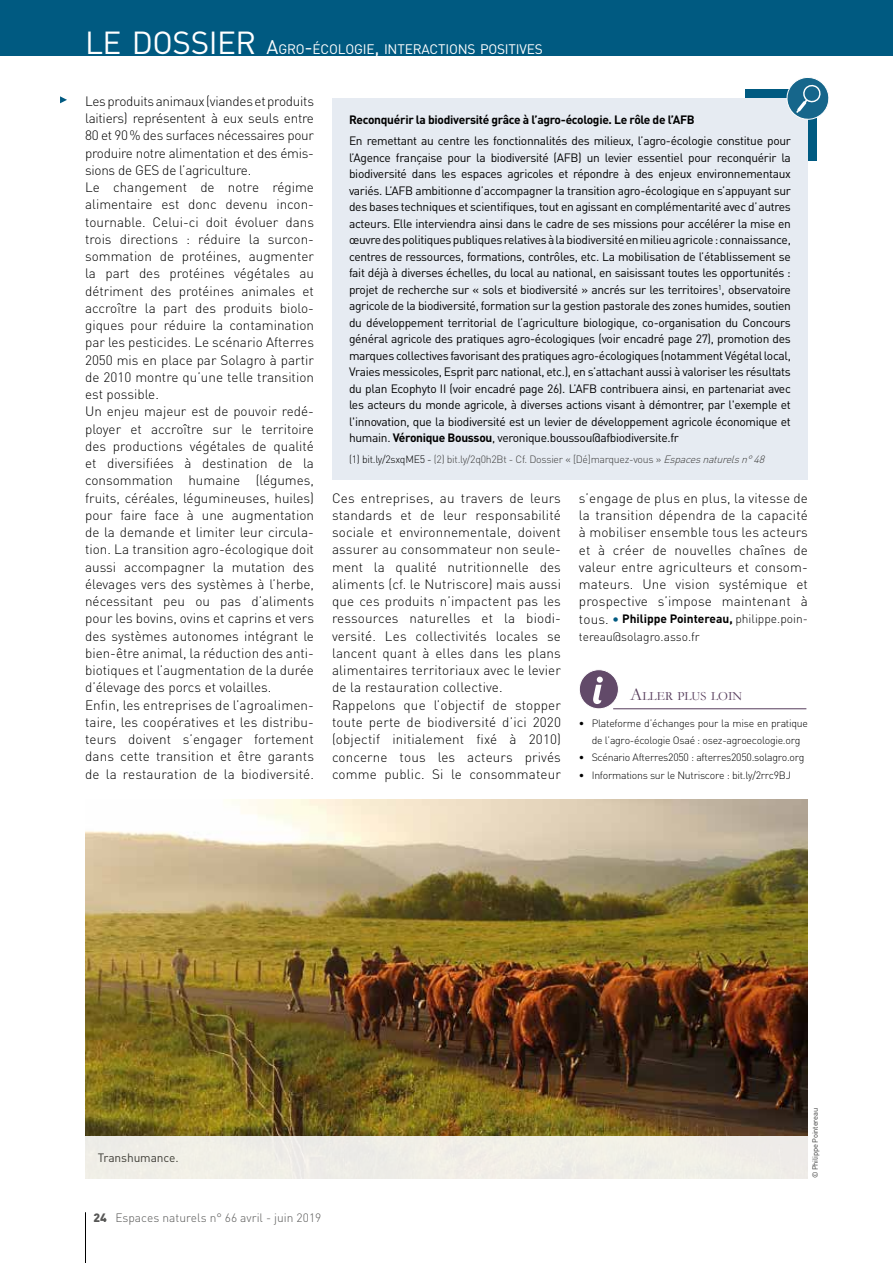
<style>
.page{position:relative;width:893px;height:1263px;background:#fff}
.page>*{position:absolute;margin:0;border:0;box-sizing:border-box;transform-origin:0 0}
.t1{font:13.65px "DIN Pro";letter-spacing:-.015em;color:#fff}
.t2{font:300 13.5px/17.2px "DIN Pro";color:#000}
.t3{font:12.6px "Garamond";color:#563c5b}
.t4{font:12px/16.5px "DIN Pro";letter-spacing:-.025em;color:#000;text-align:justify}
.t5{font:300 12px/17.2px "DIN Pro";color:#000}
.t6{font:700 12px "DIN Pro";letter-spacing:-.025em;color:#000}
.t7{font:300 12px "DIN Pro";color:#575756}
.t8{font:12px "DIN Pro";letter-spacing:-.01em;color:#3c3c3b}
.t9{font:300 10.5px/17.2px "DIN Pro";letter-spacing:-.025em;color:#000;text-align:center}
.t10{font:300 10.5px "DIN Pro";letter-spacing:-.025em;color:#3c3c3b}
.t11{font:7.5px "DIN Pro";letter-spacing:-.02em;color:#3c3c3b}
.s1{font-size:31.5px}
.s2{font-size:19.5px}
.s3{font-weight:700}
.s4{color:#000}
.s5{font-style:italic}
.s6{font-size:13.5px}
.s7{font-weight:400;font-size:13.5px;color:#005a81}
.s8{font-size:18px}
.s9{font-weight:400}
.s10{font-weight:900}
</style>
<div class="page">
<hr style="left:85px;top:1212px;width:1px;height:51px;background:#000">
<div style="left:0;top:0;width:893px;height:56px;background:#005a81"></div>
<div style="left:579px;top:670px;width:39px;height:39px;background:#624a69;border-radius:50%"></div>
<div style="left:579px;top:669px;width:40px;height:40px;border:1px solid #fff;border-radius:50%"></div>
<svg style="left:593px;top:677px;width:10px;height:27px"></svg>
<hr style="left:613px;top:708px;width:193px;height:1px;background:#563c5c">
<img style="left:85px;top:799px;width:723px;height:337px">
<div style="left:85px;top:1136px;width:723px;height:42px;background:#f0eee7"></div>
<svg style="left:60px;top:96px;width:7px;height:7px"></svg>
<div style="left:745px;top:89px;width:71px;height:71px;background:#005a81"></div>
<div style="left:332px;top:98px;width:476px;height:382px;background:#e6ebf2"></div>
<svg style="left:786px;top:77px;width:43px;height:44px"></svg>
<p class="t1" style="left:85px;top:40px;width:459px"><span class="s1">LE DOSSIER</span> <span class="s2">A</span>GRO<span class="s2">-</span>ÉCOLOGIE<span class="s2">,</span> INTERACTIONS POSITIVES</p>
<p class="t2" style="left:85px;top:92px;width:230px">Les produits animaux (viandes et produits laitiers) représentent à eux seuls entre 80 et 90% des surfaces nécessaires pour produire notre alimentation et des émis&shy;sions de GES de l’agriculture.<br>Le changement de notre régime alimentaire est donc devenu incon&shy;tournable. Celui-ci doit évoluer dans trois directions : réduire la surcon&shy;sommation de protéines, augmenter la part des protéines végétales au détriment des protéines animales et accroître la part des produits biolo&shy;giques pour réduire la contamination par les pesticides. Le scénario Afterres 2050 mis en place par Solagro à partir de 2010 montre qu’une telle transition est possible.<br>Un enjeu majeur est de pouvoir redé&shy;ployer et accroître sur le territoire des productions végétales de qualité et diversifiées à destination de la consommation humaine (légumes, fruits, céréales, légumineuses, huiles) pour faire face à une augmentation de la demande et limiter leur circula&shy;tion. La transition agro-écologique doit aussi accompagner la mutation des élevages vers des systèmes à l’herbe, nécessitant peu ou pas d’aliments pour les bovins, ovins et caprins et vers des systèmes autonomes intégrant le bien-être animal, la réduction des anti&shy;biotiques et l’augmentation de la durée d’élevage des porcs et volailles.<br>Enfin, les entreprises de l’agroalimen&shy;taire, les coopératives et les distribu&shy;teurs doivent s’engager fortement dans cette transition et être garants de la restauration de la biodiversité.</p>
<p class="t6" style="left:349px;top:112px;width:347px">Reconquérir la biodiversité grâce à l’agro-écologie. Le rôle de l’AFB</p>
<p class="t4" style="left:349px;top:132px;width:443px">En remettant au centre les fonctionnalités des milieux, l’agro-écologie constitue pour l’Agence française pour la biodiversité (AFB) un levier essentiel pour reconquérir la biodiversité dans les espaces agricoles et répondre à des enjeux environnementaux variés. L’AFB ambitionne d’accompagner la transition agro-écologique en s’appuyant sur des bases techniques et scientifiques, tout en agissant en complémentarité avec d’autres acteurs. Elle interviendra ainsi dans le cadre de ses missions pour accélérer la mise en œuvre des politiques publiques relatives à la biodiversité en milieu agricole : connaissance, centres de ressources, formations, contrôles, etc. La mobilisation de l’établissement se fait déjà à diverses échelles, du local au national, en saisissant toutes les opportunités : projet de recherche sur « sols et biodiversité » ancrés sur les territoires<sup>1</sup>, observatoire agricole de la biodiversité, formation sur la gestion pastorale des zones humides, soutien du développement territorial de l’agriculture biologique, co-organisation du Concours général agricole des pratiques agro-écologiques (voir encadré page 27), promotion des marques collectives favorisant des pratiques agro-écologiques (notamment Végétal local, Vraies messicoles, Esprit parc national, etc.), en s’attachant aussi à valoriser les résultats du plan Ecophyto II (voir encadré page 26). L’AFB contribuera ainsi, en partenariat avec les acteurs du monde agricole, à diverses actions visant à démontrer, par l'exemple et l'innovation, que la biodiversité est un levier de développement agricole économique et humain. <span class="s3">Véronique Boussou</span>, veronique.boussou@afbiodiversite.fr</p>
<p class="t10" style="left:349px;top:452px;width:420px"><span class="s4">(1) bit.ly/2sxqME5 -</span> (2) bit.ly/2q0h2Bt - Cf. Dossier « [Dé]marquez-vous » <span class="s5">Espacesnaturelsn°48</span></p>
<p class="t2" style="left:332px;top:489px;width:230px">Ces entreprises, au travers de leurs standards et de leur responsabilité sociale et environnementale, doivent assurer au consommateur non seule&shy;ment la qualité nutritionnelle des aliments (cf. le Nutriscore) mais aussi que ces produits n’impactent pas les ressources naturelles et la biodi&shy;versité. Les collectivités locales se lancent quant à elles dans les plans alimentaires territoriaux avec le levier de la restauration collective.<br>Rappelons que l’objectif de stopper toute perte de biodiversité d’ici 2020 (objectif initialement fixé à 2010) concerne tous les acteurs privés comme public. Si le consommateur</p>
<p class="t2" style="left:579px;top:489px;width:230px;text-align:justify">s’engage de plus en plus, la vitesse de la transition dépendra de la capacité à mobiliser ensemble tous les acteurs et à créer de nouvelles chaînes de valeur entre agriculteurs et consom&shy;mateurs. Une vision systémique et prospective s’impose maintenant à</p>
<p class="t5" style="left:579px;top:610px;width:230px"><span class="s6">tous.</span> <span class="s7">•</span> <span class="s3">Philippe Pointereau,</span> philippe.poin&shy;tereau@solagro.asso.fr</p>
<p class="t3" style="left:630px;top:687px;width:114px"><span class="s8">A</span>LLER PLUS LOIN</p>
<p class="t9" style="left:579px;top:714px;width:231px"><span class="s9">•</span> Plateforme d’échanges pour la mise en pratique de l’agro-écologie Osaé : osez-agroecologie.org</p>
<p class="t9" style="left:579px;top:748px;width:227px"><span class="s9">•</span> Scénario Afterres2050 : afterres2050.solagro.org</p>
<p class="t9" style="left:579px;top:766px;width:213px"><span class="s9">•</span> Informations sur le Nutriscore : bit.ly/2rrc9BJ</p>
<p class="t8" style="left:98px;top:1149px;width:82px">Transhumance.</p>
<p class="t7" style="left:93px;top:1210px;width:229px"><span class="s10">24</span> Espaces naturels n° 66 avril - juin 2019</p>
<p class="t11" style="left:810px;top:1178px;width:72px;rotate:-90deg">© Philippe Pointereau</p>
</div>
